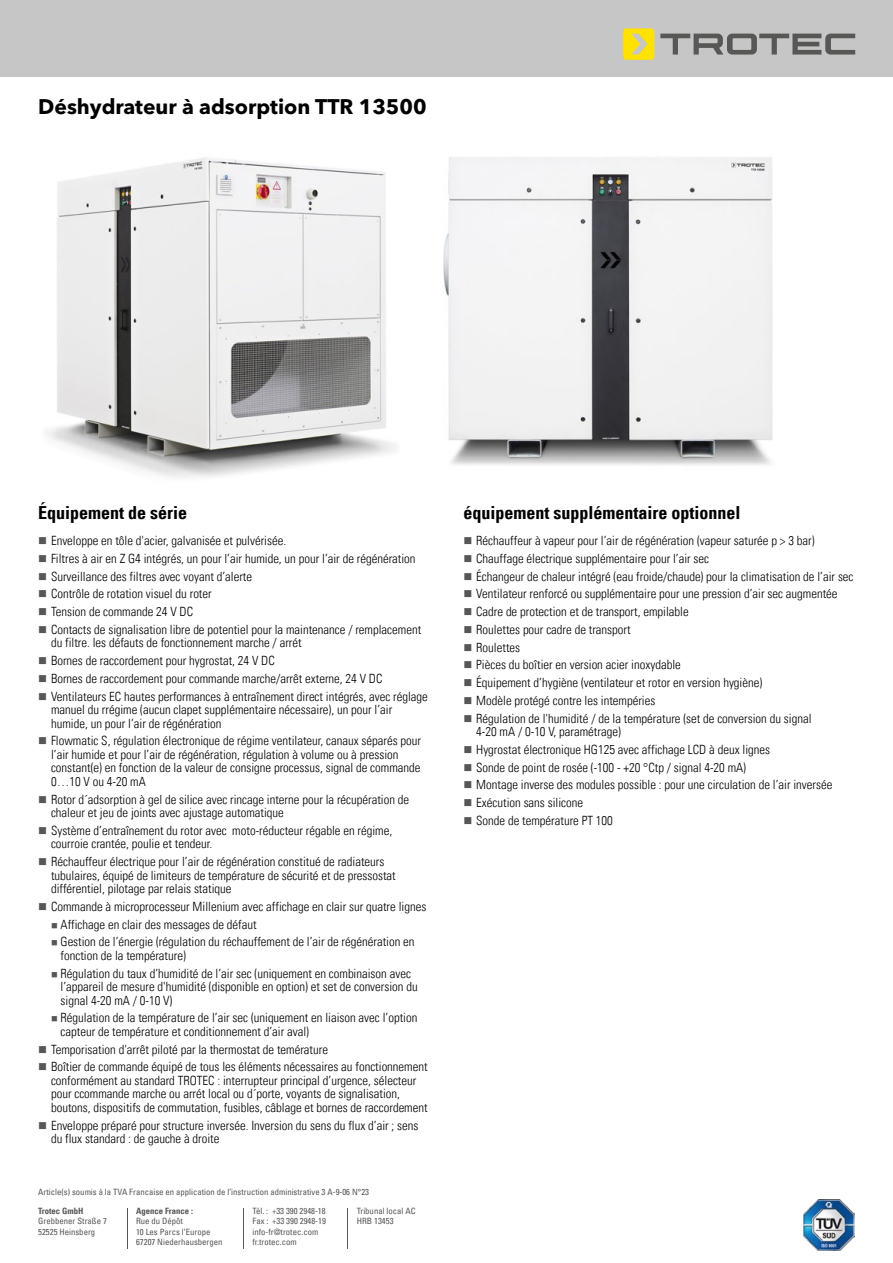
<style>
.page{position:relative;width:893px;height:1263px;background:#fff}
.page>*{position:absolute;margin:0;border:0;box-sizing:border-box;transform-origin:0 0}
.t1{font:700 21px "Avenir Next W1 G";color:#000}
.t2{font:18px "Univers Com 67 Bold Cond";color:#000}
.t3{font:12.75px/13.5px "Univers Com 47 Light Cond";color:#000}
.t4{font:condensed 8.7px/10.5px "Univers Com 57";color:#575756}
.t5{font:8.7px "Univers Com 67 Bold Cond";color:#575756}
.s1{color:#575756}
</style>
<div class="page">
<img style="left:46px;top:157px;width:350px;height:321px">
<img style="left:443px;top:157px;width:330px;height:308px">
<div style="left:0;top:0;width:893px;height:77px;background:#c6c6c6"></div>
<img style="left:803px;top:1199px;width:52px;height:51px">
<hr style="left:348px;top:1208px;width:1px;height:40px;background:#575756">
<hr style="left:127px;top:1208px;width:1px;height:40px;background:#575756">
<hr style="left:243px;top:1208px;width:1px;height:40px;background:#575756">
<svg style="left:623px;top:28px;width:232px;height:32px"></svg>
<h1 class="t1" style="left:38px;top:93px;width:390px">Déshydrateur à adsorption TTR 13500</h1>
<h2 class="t2" style="left:38px;top:502px;width:150px">Équipement de série</h2>
<p class="t3" style="left:38px;top:534px;width:249px"><span class="s1">■</span> Enveloppe en tôle d'acier, galvanisée et pulvérisée.</p>
<p class="t3" style="left:38px;top:552px;width:379px"><span class="s1">■</span> Filtres à air en Z G4 intégrés, un pour l’air humide, un pour l’air de régénération</p>
<p class="t3" style="left:38px;top:569px;width:215px"><span class="s1">■</span> Surveillance des filtres avec voyant d’alerte</p>
<p class="t3" style="left:38px;top:587px;width:175px"><span class="s1">■</span> Contrôle de rotation visuel du roter</p>
<p class="t3" style="left:38px;top:605px;width:156px"><span class="s1">■</span> Tension de commande 24 V DC</p>
<p class="t3" style="left:51px;top:623px;width:372px;text-indent:-13px"><span class="s1">■</span> Contacts de signalisation libre de potentiel pour la maintenance / remplacement du filtre. les défauts de fonctionnement marche / arrét</p>
<p class="t3" style="left:38px;top:654px;width:238px"><span class="s1">■</span> Bornes de raccordement pour hygrostat, 24 V DC</p>
<p class="t3" style="left:38px;top:672px;width:346px"><span class="s1">■</span> Bornes de raccordement pour commande marche/arrêt externe, 24 V DC</p>
<p class="t3" style="left:51px;top:689px;width:378px;text-indent:-13px"><span class="s1">■</span> Ventilateurs EC hautes performances à entraînement direct intégrés, avec réglage manuel du rrégime (aucun clapet supplémentaire nécessaire), un pour l’air humide, un pour l’air de régénération</p>
<p class="t3" style="left:51px;top:734px;width:372px;text-indent:-13px"><span class="s1">■</span> Flowmatic S, régulation électronique de régime ventilateur, canaux séparés pour l’air humide et pour l’air de régénération, régulation à volume ou à pression constant(e) en fonction de la valeur de consigne processus, signal de commande 0…10 V ou 4-20 mA</p>
<p class="t3" style="left:51px;top:792px;width:360px;text-indent:-13px"><span class="s1">■</span> Rotor d´adsorption à gel de silice avec rincage interne pour la récupération de chaleur et jeu de joints avec ajustage automatique</p>
<p class="t3" style="left:51px;top:824px;width:343px;text-indent:-13px"><span class="s1">■</span> Système d’entraînement du rotor avec moto-réducteur régable en régime, courroie crantée, poulie et tendeur.</p>
<p class="t3" style="left:51px;top:855px;width:346px;text-indent:-13px"><span class="s1">■</span> Réchauffeur électrique pour l’air de régénération constitué de radiateurs tubulaires, équipé de limiteurs de température de sécurité et de pressostat différentiel, pilotage par relais statique</p>
<p class="t3" style="left:38px;top:900px;width:389px"><span class="s1">■</span> Commande à microprocesseur Millenium avec affichage en clair sur quatre lignes</p>
<p class="t3" style="left:51px;top:917px;width:207px"><span class="s1">■</span> Affichage en clair des messages de défaut</p>
<p class="t3" style="left:61px;top:935px;width:355px;text-indent:-10px"><span class="s1">■</span> Gestion de l’énergie (régulation du réchauffement de l’air de régénération en fonction de la température)</p>
<p class="t3" style="left:61px;top:966px;width:359px;text-indent:-10px"><span class="s1">■</span> Régulation du taux d’humidité de l’air sec (uniquement en combinaison avec l’appareil de mesure d'humidité (disponible en option) et set de conversion du signal 4-20 mA / 0-10 V)</p>
<p class="t3" style="left:61px;top:1011px;width:358px;text-indent:-10px"><span class="s1">■</span> Régulation de la température de l’air sec (uniquement en liaison avec l’option capteur de température et conditionnement d’air aval)</p>
<p class="t3" style="left:38px;top:1042px;width:291px"><span class="s1">■</span> Temporisation d'arrêt piloté par la thermostat de temérature</p>
<p class="t3" style="left:51px;top:1060px;width:378px;text-indent:-13px"><span class="s1">■</span> Boîtier de commande équipé de tous les éléments nécessaires au fonctionnement conformément au standard TROTEC : interrupteur principal d’urgence, sélecteur pour ccommande marche ou arrét local ou d´porte, voyants de signalisation, boutons, dispositifs de commutation, fusibles, câblage et bornes de raccordement</p>
<p class="t3" style="left:51px;top:1118px;width:369px;text-indent:-13px"><span class="s1">■</span> Enveloppe préparé pour structure inversée. Inversion du sens du flux d’air ; sens du flux standard : de gauche à droite</p>
<p class="t4" style="left:38px;top:1187px;width:332px">Article(s) soumis à la TVA Francaise en application de l’instruction administrative 3 A-9-06 N°23</p>
<p class="t5" style="left:136px;top:1205px;width:59px">Agence France :</p>
<p class="t4" style="left:136px;top:1216px;width:88px">Rue du Dépôt<br>10 Les Parcs l’Europe<br>67207 Niederhausbergen</p>
<p class="t4" style="left:252px;top:1205px;width:75px">Tél. : +33 390 2948-18<br>Fax : +33 390 2948-19 info-fr@trotec.com fr.trotec.com</p>
<p class="t4" style="left:357px;top:1205px;width:60px">Tribunal local AC<br>HRB 13453</p>
<p class="t5" style="left:38px;top:1205px;width:47px">Trotec GmbH</p>
<p class="t4" style="left:38px;top:1216px;width:70px">Grebbener Straße 7<br>52525 Heinsberg</p>
<h2 class="t2" style="left:463px;top:502px;width:279px">équipement supplémentaire optionnel</h2>
<p class="t3" style="left:463px;top:534px;width:353px"><span class="s1">■</span> Réchauffeur à vapeur pour l’air de régénération (vapeur saturée p &gt; 3 bar)</p>
<p class="t3" style="left:463px;top:552px;width:247px"><span class="s1">■</span> Chauffage électrique supplémentaire pour l’air sec</p>
<p class="t3" style="left:463px;top:569px;width:392px"><span class="s1">■</span> Échangeur de chaleur intégré (eau froide/chaude) pour la climatisation de l’air sec</p>
<p class="t3" style="left:463px;top:587px;width:376px"><span class="s1">■</span> Ventilateur renforcé ou supplémentaire pour une pression d’air sec augmentée</p>
<p class="t3" style="left:463px;top:605px;width:227px"><span class="s1">■</span> Cadre de protection et de transport, empilable</p>
<p class="t3" style="left:463px;top:623px;width:169px"><span class="s1">■</span> Roulettes pour cadre de transport</p>
<p class="t3" style="left:463px;top:640px;width:58px"><span class="s1">■</span> Roulettes</p>
<p class="t3" style="left:463px;top:658px;width:219px"><span class="s1">■</span> Pièces du boîtier en version acier inoxydable</p>
<p class="t3" style="left:463px;top:676px;width:300px"><span class="s1">■</span> Équipement d’hygiène (ventilateur et rotor en version hygiène)</p>
<p class="t3" style="left:463px;top:694px;width:193px"><span class="s1">■</span> Modèle protégé contre les intempéries</p>
<p class="t3" style="left:476px;top:711px;width:337px;text-indent:-13px"><span class="s1">■</span> Régulation de l'humidité / de la température (set de conversion du signal<br>4-20 mA / 0-10 V, paramétrage)</p>
<p class="t3" style="left:463px;top:743px;width:308px"><span class="s1">■</span> Hygrostat électronique HG125 avec affichage LCD à deux lignes</p>
<p class="t3" style="left:463px;top:760px;width:284px"><span class="s1">■</span> Sonde de point de rosée (-100 - +20 °Ctp / signal 4-20 mA)</p>
<p class="t3" style="left:463px;top:778px;width:370px"><span class="s1">■</span> Montage inverse des modules possible : pour une circulation de l’air inversée</p>
<p class="t3" style="left:463px;top:796px;width:121px"><span class="s1">■</span> Exécution sans silicone</p>
<p class="t3" style="left:463px;top:814px;width:151px"><span class="s1">■</span> Sonde de température PT 100</p>
</div>
